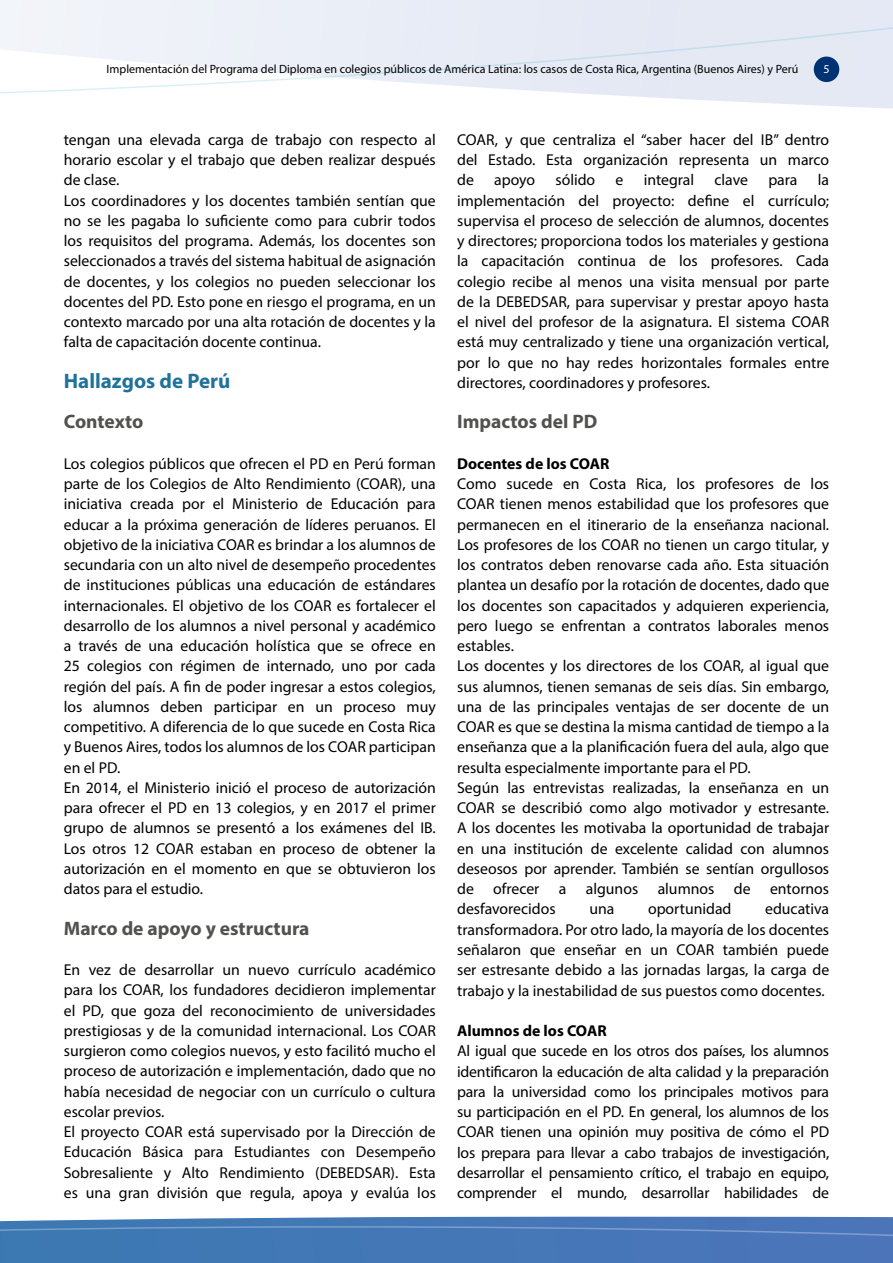
<style>
.page{position:relative;width:893px;height:1263px;background:#fff}
.page>*{position:absolute;margin:0;border:0;box-sizing:border-box;transform-origin:0 0}
.t1{font:700 21px "Myriad Pro";color:#20729b}
.t2{font:700 19.5px "Myriad Pro";color:#515150}
.t3{font:15.75px/20.2px "Myriad Pro";color:#000}
.t4{font:700 15.75px "Myriad Pro";color:#000}
.t5{font:12px "Myriad Pro";color:#000}
.t6{font:12px "Myriad Pro";color:#fff}
</style>
<div class="page">
<svg style="left:0;top:0;width:893px;height:109px"></svg>
<svg style="left:0;top:26px;width:893px;height:78px"></svg>
<svg style="left:0;top:1216px;width:893px;height:47px;background:#4c7cb9"></svg>
<p class="t5" style="left:107px;top:61px;width:693px">Implementación del Programa del Diploma en colegios públicos de América Latina: los casos de Costa Rica, Argentina (Buenos Aires) y Perú</p>
<p class="t6" style="left:823px;top:61px;width:8px">5</p>
<p class="t3" style="left:64px;top:129px;width:374px">tengan una elevada carga de trabajo con respecto al horario escolar y el trabajo que deben realizar después de clase.<br>Los coordinadores y los docentes también sentían que no se les pagaba lo suficiente como para cubrir todos los requisitos del programa. Además, los docentes son seleccionados a través del sistema habitual de asignación de docentes, y los colegios no pueden seleccionar los docentes del PD. Esto pone en riesgo el programa, en un contexto marcado por una alta rotación de docentes y la falta de capacitación docente continua.</p>
<h1 class="t1" style="left:64px;top:367px;width:168px">Hallazgos de Perú</h1>
<p class="t2" style="left:64px;top:409px;width:81px">Contexto</p>
<p class="t3" style="left:64px;top:453px;width:374px">Los colegios públicos que ofrecen el PD en Perú forman parte de los Colegios de Alto Rendimiento (COAR), una iniciativa creada por el Ministerio de Educación para educar a la próxima generación de líderes peruanos. El objetivo de la iniciativa COAR es brindar a los alumnos de secundaria con un alto nivel de desempeño procedentes de instituciones públicas una educación de estándares internacionales. El objetivo de los COAR es fortalecer el desarrollo de los alumnos a nivel personal y académico a través de una educación holística que se ofrece en 25 colegios con régimen de internado, uno por cada región del país. A fin de poder ingresar a estos colegios, los alumnos deben participar en un proceso muy competitivo. A diferencia de lo que sucede en Costa Rica y Buenos Aires, todos los alumnos de los COAR participan en el PD.<br>En 2014, el Ministerio inició el proceso de autorización para ofrecer el PD en 13 colegios, y en 2017 el primer grupo de alumnos se presentó a los exámenes del IB.<br>Los otros 12 COAR estaban en proceso de obtener la autorización en el momento en que se obtuvieron los datos para el estudio.</p>
<p class="t2" style="left:64px;top:915px;width:247px">Marco de apoyo y estructura</p>
<p class="t3" style="left:64px;top:959px;width:374px">En vez de desarrollar un nuevo currículo académico para los COAR, los fundadores decidieron implementar el PD, que goza del reconocimiento de universidades prestigiosas y de la comunidad internacional. Los COAR surgieron como colegios nuevos, y esto facilitó mucho el proceso de autorización e implementación, dado que no había necesidad de negociar con un currículo o cultura escolar previos.<br>El proyecto COAR está supervisado por la Dirección de Educación Básica para Estudiantes con Desempeño Sobresaliente y Alto Rendimiento (DEBEDSAR). Esta es una gran división que regula, apoya y evalúa los</p>
<p class="t3" style="left:457px;top:129px;width:374px;text-align:justify">COAR, y que centraliza el “saber hacer del IB” dentro del Estado. Esta organización representa un marco de</p>
<p class="t3" style="left:457px;top:170px;width:374px;text-align:justify;text-indent:361px">la implementación del proyecto: define el currículo; supervisa el proceso de selección de alumnos, docentes y directores; proporciona todos los materiales y gestiona la capacitación continua de los profesores. Cada colegio recibe al menos una visita mensual por parte de la DEBEDSAR, para supervisar y prestar apoyo hasta el nivel del profesor de la asignatura. El sistema COAR está muy centralizado y tiene una organización vertical, por lo que no hay redes horizontales formales entre directores, coordinadores y profesores.</p>
<p class="t2" style="left:457px;top:409px;width:142px">Impactos del PD</p>
<p class="t4" style="left:457px;top:453px;width:154px">Docentes de los COAR</p>
<p class="t3" style="left:457px;top:473px;width:374px">Como sucede en Costa Rica, los profesores de los COAR tienen menos estabilidad que los profesores que permanecen en el itinerario de la enseñanza nacional.<br>Los profesores de los COAR no tienen un cargo titular, y los contratos deben renovarse cada año. Esta situación plantea un desafío por la rotación de docentes, dado que los docentes son capacitados y adquieren experiencia, pero luego se enfrentan a contratos laborales menos estables.<br>Los docentes y los directores de los COAR, al igual que sus alumnos, tienen semanas de seis días. Sin embargo, una de las principales ventajas de ser docente de un COAR es que se destina la misma cantidad de tiempo a la enseñanza que a la planificación fuera del aula, algo que resulta especialmente importante para el PD.<br>Según las entrevistas realizadas, la enseñanza en un COAR se describió como algo motivador y estresante.<br>A los docentes les motivaba la oportunidad de trabajar en una institución de excelente calidad con alumnos deseosos por aprender. También se sentían orgullosos de ofrecer a algunos alumnos de entornos desfavorecidos</p>
<p class="t3" style="left:494px;top:170px;width:42px">apoyo</p>
<p class="t3" style="left:555px;top:170px;width:41px">sólido</p>
<p class="t3" style="left:616px;top:170px;width:9px">e</p>
<p class="t3" style="left:644px;top:170px;width:52px">integral</p>
<p class="t3" style="left:714px;top:170px;width:35px">clave</p>
<p class="t3" style="left:768px;top:170px;width:31px">para</p>
<p class="t3" style="left:457px;top:899px;width:374px;text-align:justify;text-indent:308px">educativa transformadora. Por otro lado, la mayoría de los docentes señalaron que enseñar en un COAR también puede ser estresante debido a las jornadas largas, la carga de trabajo y la inestabilidad de sus puestos como docentes.</p>
<p class="t4" style="left:457px;top:1020px;width:151px">Alumnos de los COAR</p>
<p class="t3" style="left:457px;top:1040px;width:374px;text-align:justify">Al igual que sucede en los otros dos países, los alumnos identificaron la educación de alta calidad y la preparación para la universidad como los principales motivos para su participación en el PD. En general, los alumnos de los COAR tienen una opinión muy positiva de cómo el PD los prepara para llevar a cabo trabajos de investigación, desarrollar el pensamiento crítico, el trabajo en equipo, comprender el mundo, desarrollar habilidades de</p>
<p class="t3" style="left:589px;top:899px;width:27px">una</p>
<p class="t3" style="left:648px;top:899px;width:85px">oportunidad</p>
</div>
